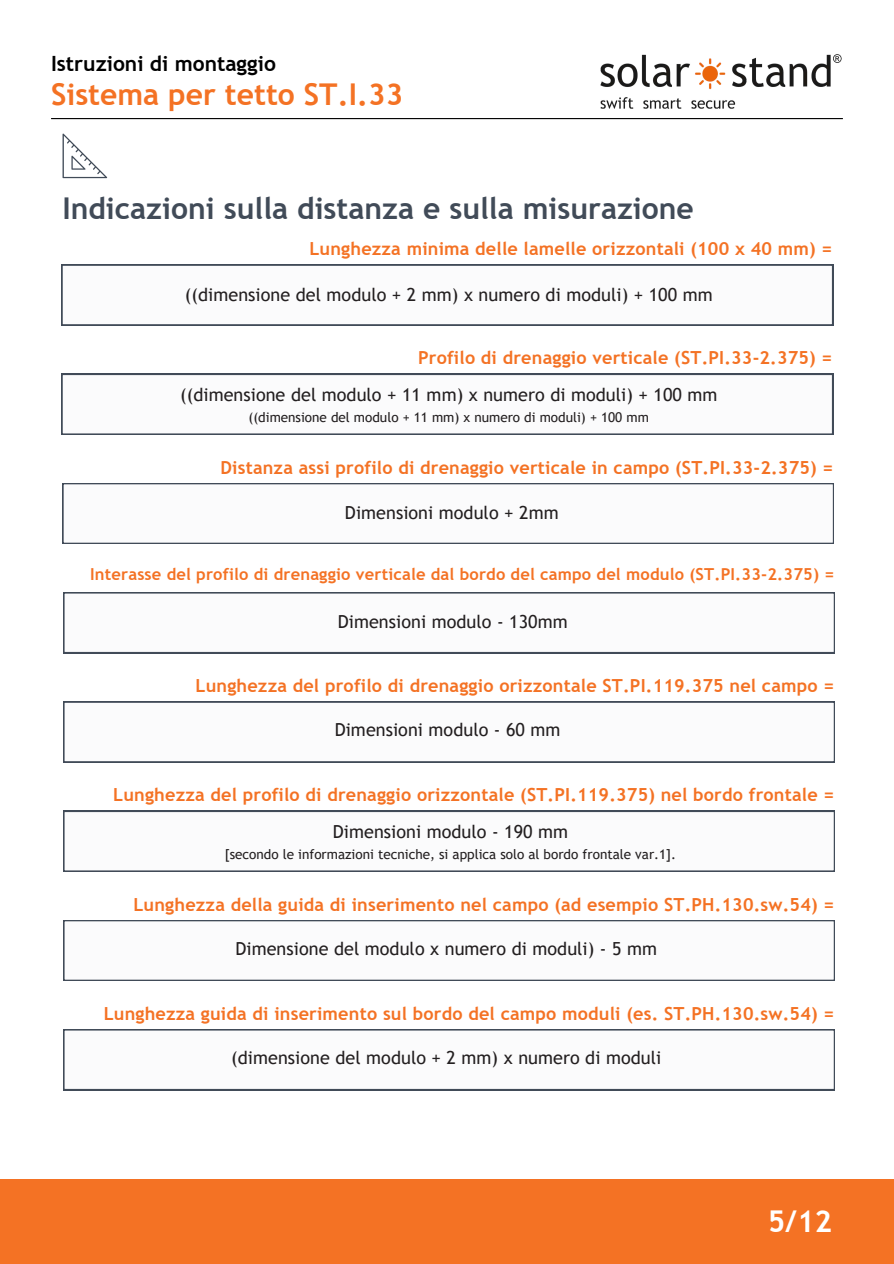
<style>
.page{position:relative;width:894px;height:1264px;background:#fff}
.page>*{position:absolute;margin:0;border:0;box-sizing:border-box;transform-origin:0 0}
.t1{font:700 30px "Trebuchet MS";color:#414b58}
.t2{font:700 30px "Trebuchet MS";color:#f47224}
.t3{font:700 30px "Trebuchet MS";color:#fff}
.t4{font:700 21px "Trebuchet MS";color:#000}
.t5{font:700 18px "Trebuchet MS";letter-spacing:.01em;color:#f47224}
.t6{font:18px "Trebuchet MS";letter-spacing:.005em;color:#231f20}
.t7{font:700 16.5px "Trebuchet MS";letter-spacing:.01em;color:#f47224}
.t8{font:13.5px "Trebuchet MS";color:#231f20}
</style>
<div class="page">
<svg style="left:62px;top:134px;width:45px;height:44px"></svg>
<svg style="left:62px;top:374px;width:770px;height:60px"></svg>
<svg style="left:62px;top:265px;width:770px;height:60px"></svg>
<svg style="left:63px;top:701px;width:771px;height:61px"></svg>
<svg style="left:63px;top:811px;width:771px;height:60px"></svg>
<svg style="left:63px;top:920px;width:771px;height:60px"></svg>
<div style="left:0;top:1179px;width:893px;height:84px;background:#f47224"></div>
<svg style="left:62px;top:483px;width:771px;height:61px"></svg>
<svg style="left:63px;top:592px;width:771px;height:61px"></svg>
<svg style="left:63px;top:1029px;width:771px;height:61px"></svg>
<hr style="left:51px;top:118px;width:791px;height:1px;background:#000">
<img style="left:600px;top:54px;width:242px;height:55px">
<p class="t4" style="left:51px;top:50px;width:226px">Istruzioni di montaggio</p>
<h1 class="t2" style="left:51px;top:76px;width:353px">Sistema per tetto ST.I.33</h1>
<h1 class="t1" style="left:62px;top:190px;width:632px">Indicazioni sulla distanza e sulla misurazione</h1>
<p class="t5" style="left:309px;top:237px;width:524px">Lunghezza minima delle lamelle orizzontali (100 x 40 mm) =</p>
<p class="t6" style="left:185px;top:283px;width:529px">((dimensione del modulo + 2 mm) x numero di moduli) + 100 mm</p>
<p class="t5" style="left:418px;top:346px;width:415px">Profilo di drenaggio verticale (ST.PI.33-2.375) =</p>
<p class="t6" style="left:180px;top:383px;width:539px">((dimensione del modulo + 11 mm) x numero di moduli) + 100 mm</p>
<p class="t8" style="left:248px;top:408px;width:402px">((dimensione del modulo + 11 mm) x numero di moduli) + 100 mm</p>
<p class="t5" style="left:220px;top:456px;width:614px">Distanza assi profilo di drenaggio verticale in campo (ST.PI.33-2.375) =</p>
<p class="t6" style="left:345px;top:501px;width:215px">Dimensioni modulo + 2mm</p>
<p class="t7" style="left:90px;top:564px;width:745px">Interasse del profilo di drenaggio verticale dal bordo del campo del modulo (ST.PI.33-2.375) =</p>
<p class="t6" style="left:338px;top:610px;width:231px">Dimensioni modulo - 130mm</p>
<p class="t5" style="left:195px;top:674px;width:639px">Lunghezza del profilo di drenaggio orizzontale ST.PI.119.375 nel campo =</p>
<p class="t6" style="left:334px;top:718px;width:227px">Dimensioni modulo - 60 mm</p>
<p class="t5" style="left:113px;top:783px;width:722px">Lunghezza del profilo di drenaggio orizzontale (ST.PI.119.375) nel bordo frontale =</p>
<p class="t6" style="left:333px;top:819px;width:237px">Dimensioni modulo - 190 mm</p>
<p class="t8" style="left:225px;top:845px;width:453px">[secondo le informazioni tecniche, si applica solo al bordo frontale var.1].</p>
<p class="t5" style="left:133px;top:892px;width:701px">Lunghezza della guida di inserimento nel campo (ad esempio ST.PH.130.sw.54) =</p>
<p class="t6" style="left:235px;top:936px;width:423px">Dimensione del modulo x numero di moduli) - 5 mm</p>
<p class="t5" style="left:104px;top:1002px;width:731px">Lunghezza guida di inserimento sul bordo del campo moduli (es. ST.PH.130.sw.54) =</p>
<p class="t6" style="left:231px;top:1046px;width:431px">(dimensione del modulo + 2 mm) x numero di moduli</p>
<h1 class="t3" style="left:767px;top:1202px;width:66px">5/12</h1>
</div>
